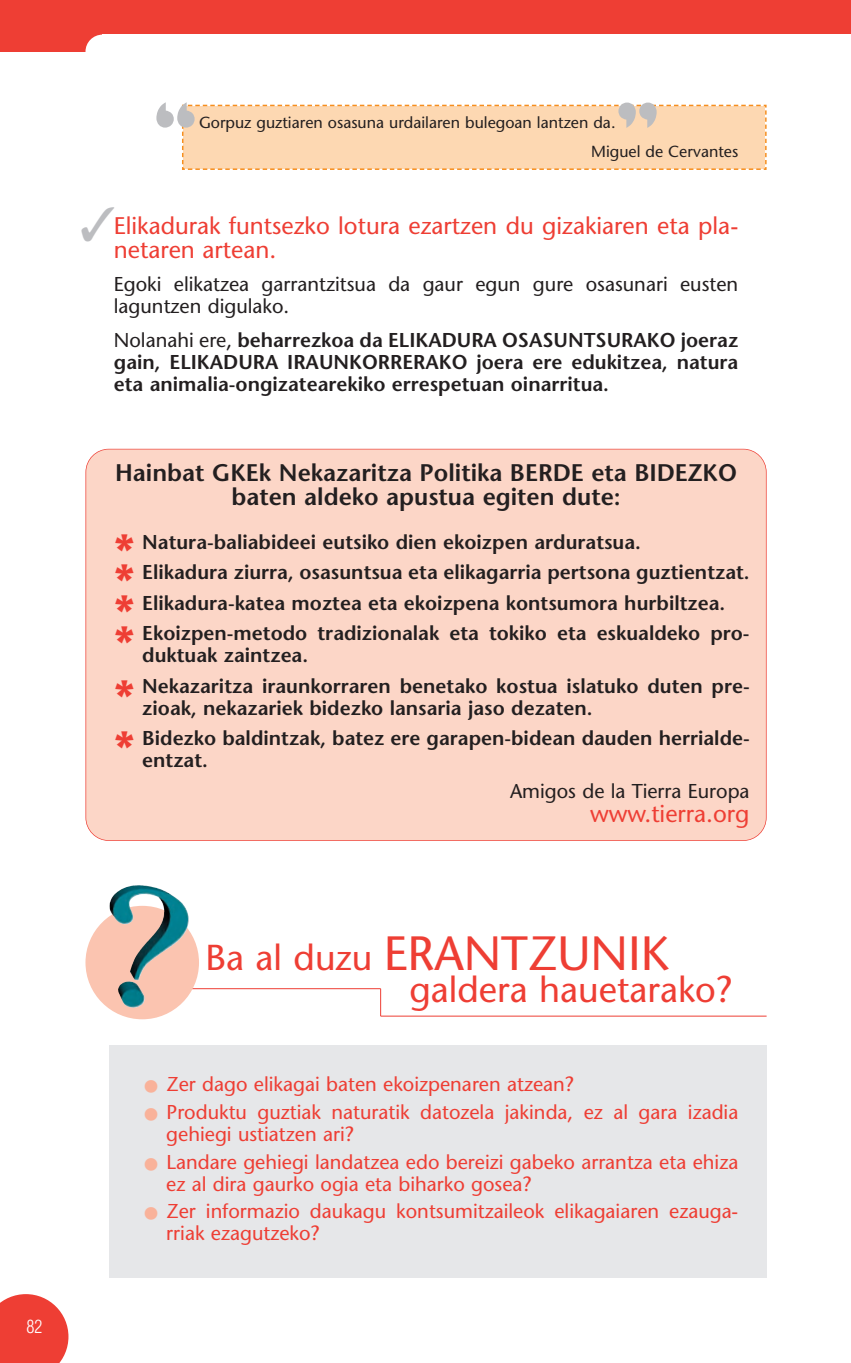
<style>
.page{position:relative;width:851px;height:1363px;background:#fff}
.page>*{position:absolute;margin:0;border:0;box-sizing:border-box;transform-origin:0 0}
.t1{font:72px "Braggadocio";color:#bcbdc0}
.t2{font:48px "Stone Sans";color:#ee3e34}
.t3{font:700 48px/52.8px "Stone Sans";color:#ee3e34;text-align:justify}
.t4{font:36px "Stone Sans";color:#ee3e34}
.t5{font:24px/24px "Stone Sans";color:#ee3e34}
.t6{font:600 24px/24px "Stone Sans";color:#231f20;text-align:center}
.t7{font:600 20px/30.4px "Stone Sans";color:#231f20}
.t8{font:20px/22px "Stone Sans";color:#ee3e34}
.t9{font:20px/22px "Stone Sans";color:#231f20}
.t10{font:300 condensed 18px "Helvetica";color:#fff}
.t11{font:16px/29.4px "Stone Sans";color:#231f20}
.s1{font-weight:400}
.s2{font-size:36px}
.s3{font-size:36px;color:#f9b29a}
</style>
<div class="page">
<div style="left:0;top:0;width:850px;height:52px;background:#ee3e34"></div>
<div style="left:85px;top:35px;width:34px;height:34px;background:#fff;border-radius:50%"></div>
<div style="left:102px;top:35px;width:748px;height:34px;background:#fff"></div>
<div style="left:109px;top:1044px;width:657px;height:232px;background:#e6e7e9"></div>
<hr style="left:170px;top:988px;width:210px;height:1px;background:#ee3e34">
<svg style="left:85px;top:905px;width:114px;height:114px;background:#c9b1a4"></svg>
<svg style="left:380px;top:988px;width:1px;height:27px"></svg>
<hr style="left:380px;top:1015px;width:386px;height:1px;background:#ee3e34">
<svg style="left:0;top:1294px;width:68px;height:68px;background:#ef534a"></svg>
<div style="left:182px;top:104px;width:584px;height:66px;background:#fdd8b2"></div>
<div style="left:86px;top:449px;width:679px;height:391px;background:#fcd6c7;border-radius:23px"></div>
<p class="t10" style="left:26px;top:1315px;width:17px">82</p>
<p class="t1" style="left:153px;top:87px;width:43px">“</p>
<p class="t1" style="left:659px;top:143px;width:43px;rotate:-180deg">“</p>
<p class="t11" style="left:591px;top:109px;width:148px;text-indent:-392px">Gorpuz guztiaren osasuna urdailaren bulegoan lantzen da.<br>Miguel de Cervantes</p>
<p class="t5" style="left:114px;top:216px;width:625px">Elikadurak funtsezko lotura ezartzen du gizakiaren eta pla&shy;netaren artean.</p>
<p class="t9" style="left:114px;top:275px;width:625px">Egoki elikatzea garrantzitsua da gaur egun gure osasunari eusten laguntzen digulako.</p>
<p class="t7" style="left:114px;top:330px;width:625px;line-height:22px;text-align:justify"><span class="s1">Nolanahi ere,</span> beharrezkoa da ELIKADURA OSASUNTSURAKO joeraz gain, ELIKADURA IRAUNKORRERAKO joera ere edukitzea, natura eta animalia-ongizatearekiko errespetuan oinarritua.</p>
<p class="t6" style="left:115px;top:462px;width:623px">Hainbat GKEk Nekazaritza Politika BERDE eta BIDEZKO baten aldeko apustua egiten dute:</p>
<p class="t7" style="left:142px;top:528px;width:608px">Natura-baliabideei eutsiko dien ekoizpen arduratsua.<br>Elikadura ziurra, osasuntsua eta elikagarria pertsona guztientzat.<br>Elikadura-katea moztea eta ekoizpena kontsumora hurbiltzea.<br>Ekoizpen-metodo tradizionalak eta tokiko eta eskualdeko pro-</p>
<p class="t7" style="left:142px;top:642px;width:608px">duktuak zaintzea.<br>Nekazaritza iraunkorraren benetako kostua islatuko duten pre-</p>
<p class="t7" style="left:142px;top:694px;width:608px">zioak, nekazariek bidezko lansaria jaso dezaten.<br>Bidezko baldintzak, batez ere garapen-bidean dauden herrialde-</p>
<p class="t7" style="left:142px;top:747px;width:67px">entzat.</p>
<p class="t9" style="left:509px;top:781px;width:241px">Amigos de la Tierra Europa</p>
<p class="t5" style="left:589px;top:803px;width:161px">www.tierra.org</p>
<p class="t3" style="left:114px;top:530px;width:23px">*</p>
<p class="t3" style="left:114px;top:560px;width:23px">*</p>
<p class="t3" style="left:114px;top:591px;width:23px">*</p>
<p class="t3" style="left:114px;top:621px;width:23px">* * *</p>
<p class="t2" style="left:205px;top:934px;width:465px"><span class="s2">Ba al duzu</span> ERANTZUNIK</p>
<p class="t4" style="left:409px;top:974px;width:324px">galdera hauetarako?</p>
<p class="t8" style="left:142px;top:1074px;width:433px"><span class="s3">•</span> Zer dago elikagai baten ekoizpenaren atzean?</p>
<p class="t8" style="left:166px;top:1102px;width:573px;text-indent:-24px"><span class="s3">•</span> Produktu guztiak naturatik datozela jakinda, ez al gara izadia gehiegi ustiatzen ari?</p>
<p class="t8" style="left:166px;top:1152px;width:573px;text-indent:-24px"><span class="s3">•</span> Landare gehiegi landatzea edo bereizi gabeko arrantza eta ehiza ez al dira gaurko ogia eta biharko gosea?</p>
<p class="t8" style="left:166px;top:1201px;width:573px;text-indent:-24px"><span class="s3">•</span> Zer informazio daukagu kontsumitzaileok elikagaiaren ezauga&shy;rriak ezagutzeko?</p>
</div>
